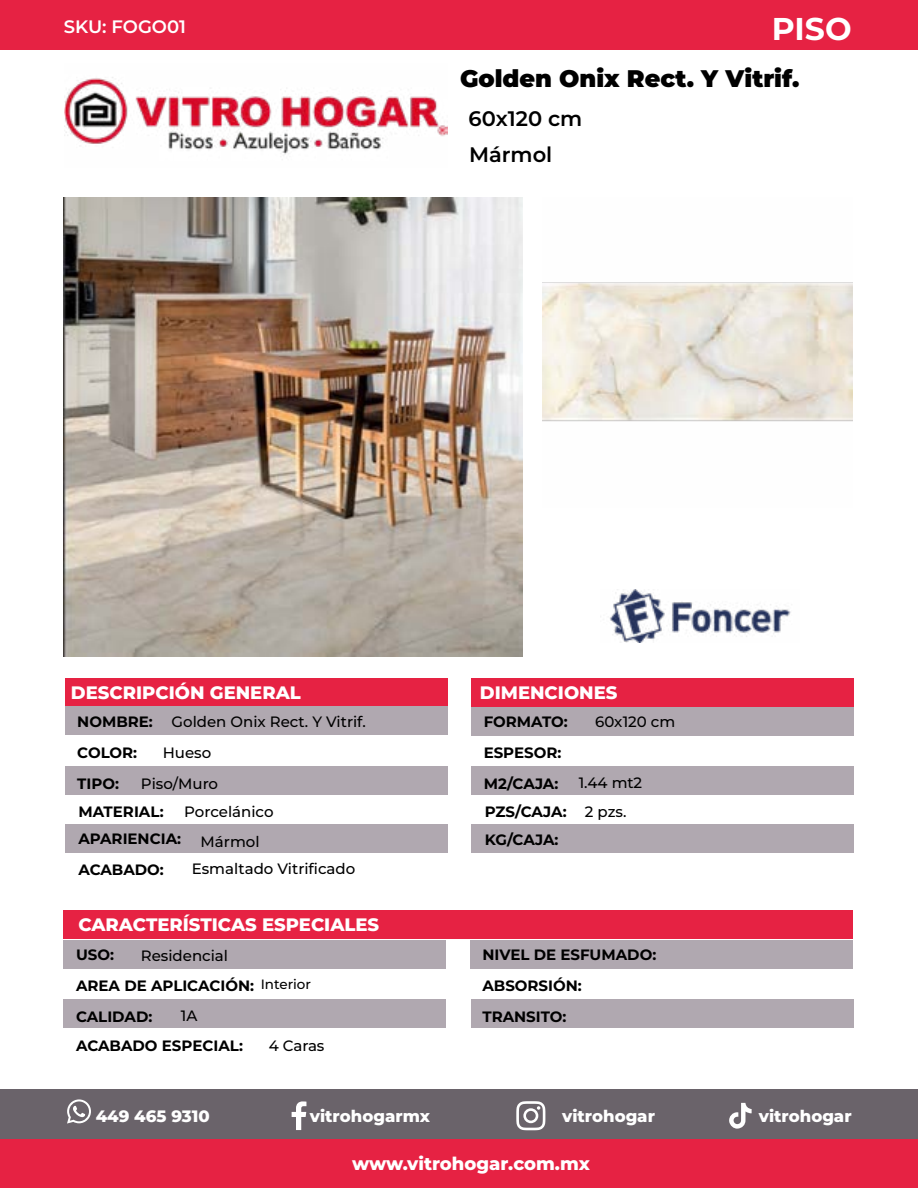
<style>
.page{position:relative;width:918px;height:1188px;background:#fff}
.page>*{position:absolute;margin:0;border:0;box-sizing:border-box;transform-origin:0 0}
.t1{font:700 31.5px "Montserrat";color:#fff}
.t2{font:900 24px "Montserrat";color:#000}
.t3{font:600 21px "Montserrat";color:#000}
.t4{font:800 18px "Montserrat";color:#fff}
.t5{font:600 18px "Montserrat";color:#fff}
.t6{font:800 16.5px "Montserrat";color:#fff}
.t7{font:700 15px "Montserrat";color:#000}
.t8{font:500 15px "Montserrat";color:#000}
.t9{font:500 13.5px "Montserrat";color:#000}
</style>
<div class="page">
<div style="left:65px;top:678px;width:382px;height:28px;background:#e62243"></div>
<div style="left:65px;top:707px;width:382px;height:28px;background:#b0a8b0"></div>
<div style="left:63px;top:940px;width:383px;height:28px;background:#b0a8b0"></div>
<div style="left:471px;top:707px;width:383px;height:28px;background:#b0a8b0"></div>
<div style="left:470px;top:940px;width:383px;height:28px;background:#b0a8b0"></div>
<div style="left:65px;top:824px;width:382px;height:28px;background:#b0a8b0"></div>
<div style="left:471px;top:824px;width:383px;height:29px;background:#b0a8b0"></div>
<div style="left:65px;top:766px;width:382px;height:29px;background:#b0a8b0"></div>
<div style="left:63px;top:1000px;width:383px;height:28px;background:#b0a8b0"></div>
<div style="left:471px;top:766px;width:383px;height:29px;background:#b0a8b0"></div>
<div style="left:471px;top:1000px;width:383px;height:28px;background:#b0a8b0"></div>
<div style="left:63px;top:910px;width:790px;height:28px;background:#e62243"></div>
<div style="left:471px;top:678px;width:383px;height:28px;background:#e62243"></div>
<div style="left:1px;top:1139px;width:917px;height:49px;background:#e62243"></div>
<div style="left:0;top:1089px;width:918px;height:49px;background:#6a636a"></div>
<div style="left:0;top:0;width:918px;height:49px;background:#e62243"></div>
<svg style="left:67px;top:1099px;width:24px;height:25px"></svg>
<svg style="left:292px;top:1101px;width:14px;height:29px"></svg>
<svg style="left:516px;top:1101px;width:29px;height:29px"></svg>
<svg style="left:729px;top:1103px;width:23px;height:26px"></svg>
<img style="left:64px;top:77px;width:383px;height:77px">
<img style="left:610px;top:589px;width:181px;height:54px">
<img style="left:542px;top:282px;width:311px;height:140px">
<img style="left:64px;top:197px;width:459px;height:459px">
<p class="t5" style="left:64px;top:15px;width:124px">SKU: FOGO01</p>
<p class="t1" style="left:772px;top:7px;width:81px">PISO</p>
<p class="t2" style="left:460px;top:63px;width:341px">Golden Onix Rect. Y Vitrif.</p>
<p class="t3" style="left:469px;top:105px;width:115px">60x120 cm</p>
<p class="t3" style="left:469px;top:140px;width:85px">Mármol</p>
<p class="t4" style="left:71px;top:681px;width:231px">DESCRIPCIÓN GENERAL</p>
<p class="t4" style="left:480px;top:681px;width:139px">DIMENCIONES</p>
<p class="t8" style="left:172px;top:712px;width:196px">Golden Onix Rect. Y Vitrif.</p>
<p class="t8" style="left:163px;top:743px;width:50px">Hueso</p>
<p class="t8" style="left:141px;top:773px;width:79px">Piso/Muro</p>
<p class="t8" style="left:184px;top:802px;width:91px">Porcelánico</p>
<p class="t8" style="left:201px;top:832px;width:60px">Mármol</p>
<p class="t7" style="left:77px;top:712px;width:77px">NOMBRE:</p>
<p class="t7" style="left:484px;top:712px;width:86px">FORMATO:</p>
<p class="t7" style="left:77px;top:743px;width:61px">COLOR:</p>
<p class="t7" style="left:484px;top:743px;width:79px">ESPESOR:</p>
<p class="t7" style="left:484px;top:774px;width:76px">M2/CAJA:</p>
<p class="t7" style="left:77px;top:773px;width:43px">TIPO:</p>
<p class="t7" style="left:78px;top:801px;width:87px">MATERIAL:</p>
<p class="t7" style="left:485px;top:801px;width:83px">PZS/CAJA:</p>
<p class="t7" style="left:78px;top:829px;width:104px">APARIENCIA:</p>
<p class="t7" style="left:485px;top:829px;width:75px">KG/CAJA:</p>
<p class="t7" style="left:78px;top:860px;width:87px">ACABADO:</p>
<p class="t8" style="left:192px;top:859px;width:165px">Esmaltado Vitrificado</p>
<p class="t8" style="left:595px;top:711px;width:82px">60x120 cm</p>
<p class="t8" style="left:579px;top:772px;width:65px">1.44 mt2</p>
<p class="t8" style="left:585px;top:801px;width:43px">2 pzs.</p>
<p class="t4" style="left:78px;top:913px;width:302px">CARACTERÍSTICAS ESPECIALES</p>
<p class="t7" style="left:76px;top:945px;width:39px">USO:</p>
<p class="t8" style="left:141px;top:946px;width:89px">Residencial</p>
<p class="t7" style="left:482px;top:945px;width:175px">NIVEL DE ESFUMADO:</p>
<p class="t7" style="left:76px;top:976px;width:180px">AREA DE APLICACIÓN:</p>
<p class="t9" style="left:261px;top:975px;width:52px">Interior</p>
<p class="t7" style="left:482px;top:976px;width:101px">ABSORSIÓN:</p>
<p class="t8" style="left:181px;top:1006px;width:18px">1A</p>
<p class="t7" style="left:76px;top:1007px;width:78px">CALIDAD:</p>
<p class="t7" style="left:76px;top:1035px;width:169px">ACABADO ESPECIAL:</p>
<p class="t8" style="left:269px;top:1036px;width:57px">4 Caras</p>
<p class="t7" style="left:482px;top:1007px;width:86px">TRANSITO:</p>
<p class="t6" style="left:96px;top:1105px;width:116px">449 465 9310</p>
<p class="t6" style="left:310px;top:1105px;width:122px">vitrohogarmx</p>
<p class="t6" style="left:562px;top:1105px;width:94px">vitrohogar</p>
<p class="t6" style="left:759px;top:1105px;width:94px">vitrohogar</p>
<p class="t4" style="left:352px;top:1152px;width:239px">www.vitrohogar.com.mx</p>
</div>
